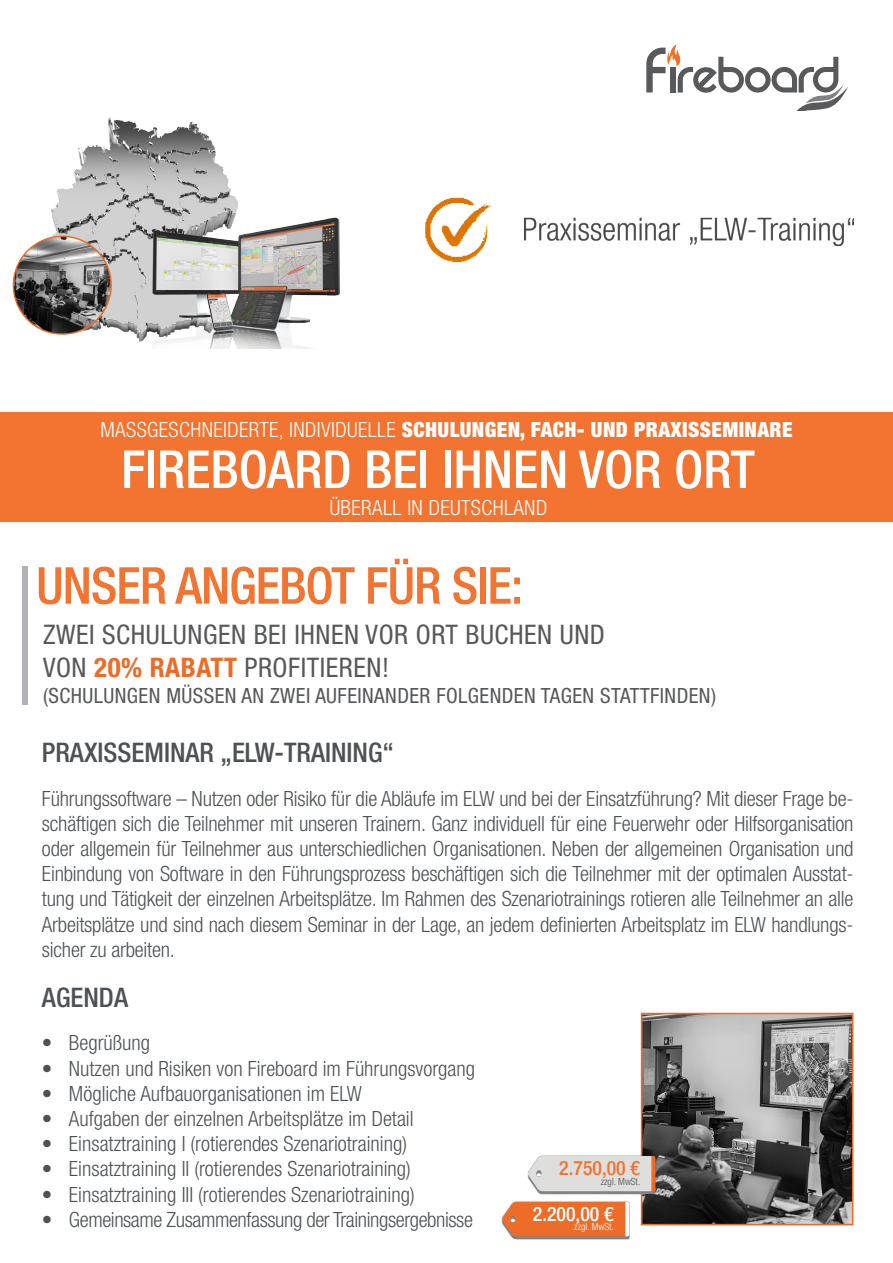
<style>
.page{position:relative;width:893px;height:1263px;background:#fff}
.page>*{position:absolute;margin:0;border:0;box-sizing:border-box;transform-origin:0 0}
.t1{font:500 condensed 52.5px "Helvetica Neue LT Std";color:#fff}
.Fließtext{font:500 condensed 51px "Helvetica Neue LT Std";letter-spacing:-.02em;color:#f37331}
.Fließtext-2{font:condensed 27px/32.7px "Helvetica Neue LT Std";letter-spacing:.02em;color:#57585a}
.t2{font:500 condensed 27px "Helvetica Neue LT Std";color:#4d5256}
.t3{font:300 condensed 21px/25.2px "Helvetica Neue LT Std";color:#4d5256;text-align:justify}
.t4{font:900 condensed 21px "Helvetica Neue LT Std";letter-spacing:.02em;color:#fff}
.Fließtext-3{font:condensed 21px "Helvetica Neue LT Std";letter-spacing:.02em;color:#57585a}
.t5{font:300 condensed 21px "Helvetica Neue LT Std";letter-spacing:-.02em;color:#4d5256}
.t6{font:300 condensed 21px "Helvetica Neue LT Std";letter-spacing:.02em;color:#fff}
.t7{font:500 condensed 19.8px "Helvetica Neue LT Std";color:#f37331}
.t8{font:500 condensed 19.8px "Helvetica Neue LT Std";color:#fff}
.t9{font:300 condensed 9.9px "Helvetica Neue LT Std";color:#4d5256}
.t10{font:300 condensed 9.9px "Helvetica Neue LT Std";color:#fff}
.s1{font-weight:300}
.s2{font-weight:700;color:#ed6b25}
</style>
<div class="page">
<img style="left:12px;top:117px;width:841px;height:232px">
<svg style="left:646px;top:45px;width:202px;height:66px"></svg>
<div style="left:0;top:412px;width:893px;height:110px;background:#f37331"></div>
<div style="left:22px;top:566px;width:6px;height:139px;background:#b2b3b7"></div>
<img style="left:644px;top:1016px;width:206px;height:206px">
<div style="left:641px;top:1013px;width:212px;height:212px;border:2px solid #ed6b25"></div>
<img style="left:527px;top:1154px;width:130px;height:41px">
<img style="left:501px;top:1201px;width:129px;height:39px">
<p class="t4" style="left:100px;top:417px;width:694px"><span class="s1">MASSGESCHNEIDERTE, INDIVIDUELLE</span> SCHULUNGEN, FACH- UND PRAXISSEMINARE</p>
<p class="t1" style="left:121px;top:438px;width:635px">FIREBOARD BEI IHNEN VOR ORT</p>
<p class="t6" style="left:330px;top:496px;width:219px">ÜBERALL IN DEUTSCHLAND</p>
<p class="Fließtext" style="left:36px;top:555px;width:488px">UNSER ANGEBOT FÜR SIE:</p>
<p class="Fließtext-2" style="left:43px;top:618px;width:563px">ZWEI SCHULUNGEN BEI IHNEN VOR ORT BUCHEN UND<br>VON <span class="s2">20% RABATT</span> PROFITIEREN!</p>
<p class="Fließtext-3" style="left:43px;top:684px;width:675px">(SCHULUNGEN MÜSSEN AN ZWEI AUFEINANDER FOLGENDEN TAGEN STATTFINDEN)</p>
<p class="t2" style="left:42px;top:737px;width:353px">PRAXISSEMINAR „ELW-TRAINING“</p>
<p class="t3" style="left:42px;top:785px;width:813px">Führungssoftware – Nutzen oder Risiko für die Abläufe im ELW und bei der Einsatzführung? Mit dieser Frage be&shy;schäftigen sich die Teilnehmer mit unseren Trainern. Ganz individuell für eine Feuerwehr oder Hilfsorganisation oder allgemein für Teilnehmer aus unterschiedlichen Organisationen. Neben der allgemeinen Organisation und Einbindung von Software in den Führungsprozess beschäftigen sich die Teilnehmer mit der optimalen Ausstat&shy;tung und Tätigkeit der einzelnen Arbeitsplätze. Im Rahmen des Szenariotrainings rotieren alle Teilnehmer an alle Arbeitsplätze und sind nach diesem Seminar in der Lage, an jedem definierten Arbeitsplatz im ELW handlungs&shy;sicher zu arbeiten.</p>
<p class="t2" style="left:42px;top:981px;width:88px">AGENDA</p>
<p class="t3" style="left:42px;top:1030px;width:110px">• Begrüßung</p>
<p class="t3" style="left:42px;top:1055px;width:435px">• Nutzen und Risiken von Fireboard im Führungsvorgang</p>
<p class="t3" style="left:42px;top:1081px;width:322px">• Mögliche Aufbauorganisationen im ELW</p>
<p class="t3" style="left:42px;top:1106px;width:373px">• Aufgaben der einzelnen Arbeitsplätze im Detail</p>
<p class="t3" style="left:42px;top:1131px;width:367px">• Einsatztraining I (rotierendes Szenariotraining)</p>
<p class="t3" style="left:42px;top:1156px;width:370px">• Einsatztraining II (rotierendes Szenariotraining)</p>
<p class="t3" style="left:42px;top:1181px;width:374px">• Einsatztraining III (rotierendes Szenariotraining)</p>
<p class="t5" style="left:42px;top:1207px;width:432px">• Gemeinsame Zusammenfassung der Trainingsergebnisse</p>
<p class="t7" style="left:559px;top:1156px;width:82px">2.750,00 €</p>
<p class="t8" style="left:533px;top:1202px;width:82px">2.200,00 €</p>
<p class="t9" style="left:601px;top:1175px;width:41px">zzgl. MwSt.</p>
<p class="t10" style="left:574px;top:1221px;width:41px">zzgl. MwSt.</p>
</div>
